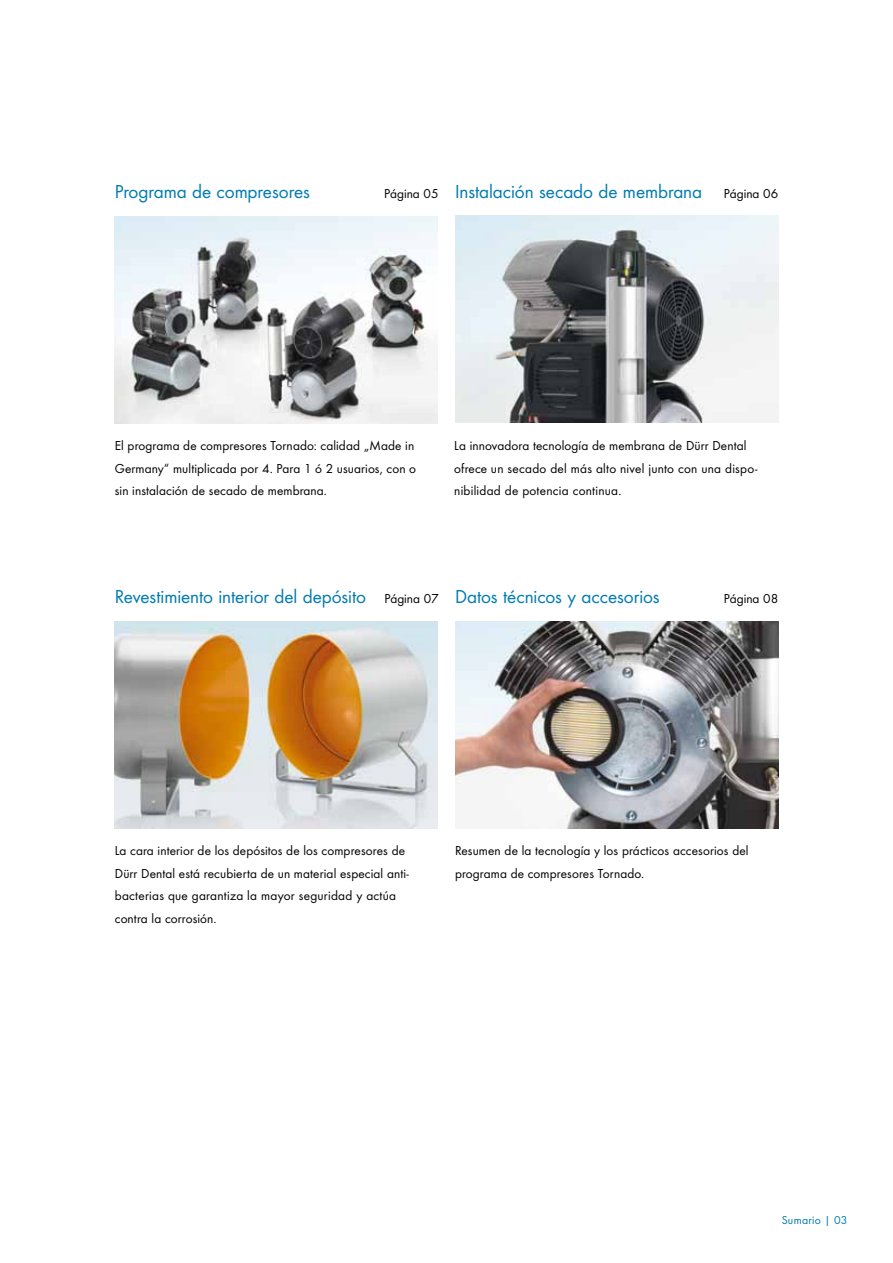
<style>
.page{position:relative;width:893px;height:1263px;background:#fff}
.page>*{position:absolute;margin:0;border:0;box-sizing:border-box;transform-origin:0 0}
.t1{font:19.5px "Futura TOT Boo";letter-spacing:-.005em;color:#007bb0}
.t2{font:13.5px/22.5px "Futura TOT Boo";letter-spacing:.01em;color:#000}
.t3{font:12px "Futura TOT Boo";letter-spacing:.02em;color:#007bb0}
</style>
<div class="page">
<img style="left:115px;top:216px;width:323px;height:207px">
<img style="left:115px;top:621px;width:323px;height:207px">
<img style="left:455px;top:621px;width:323px;height:207px">
<img style="left:455px;top:215px;width:323px;height:207px">
<h1 class="t1" style="left:115px;top:180px;width:197px">Programa de compresores</h1>
<p class="t2" style="left:384px;top:182px;width:56px">Página 05</p>
<h1 class="t1" style="left:455px;top:180px;width:249px">Instalación secado de membrana</h1>
<p class="t2" style="left:724px;top:182px;width:56px">Página 06</p>
<p class="t2" style="left:115px;top:434px;width:303px">El programa de compresores Tornado: calidad „Made in<br>Germany“ multiplicada por 4. Para 1 ó 2 usuarios, con o sin instalación de secado de membrana.</p>
<p class="t2" style="left:454px;top:434px;width:305px">La innovadora tecnología de membrana de Dürr Dental ofrece un secado del más alto nivel junto con una dispo&shy;nibilidad de potencia continua.</p>
<h1 class="t1" style="left:115px;top:585px;width:253px">Revestimiento interior del depósito</h1>
<h1 class="t1" style="left:455px;top:585px;width:206px">Datos técnicos y accesorios</h1>
<p class="t2" style="left:384px;top:587px;width:56px">Página 07</p>
<p class="t2" style="left:724px;top:587px;width:56px">Página 08</p>
<p class="t2" style="left:115px;top:839px;width:296px">La cara interior de los depósitos de los compresores de Dürr Dental está recubierta de un material especial anti&shy;bacterias que garantiza la mayor seguridad y actúa contra la corrosión.</p>
<p class="t2" style="left:455px;top:839px;width:295px">Resumen de la tecnología y los prácticos accesorios del programa de compresores Tornado.</p>
<p class="t3" style="left:782px;top:1213px;width:67px">Sumario | 03</p>
</div>
